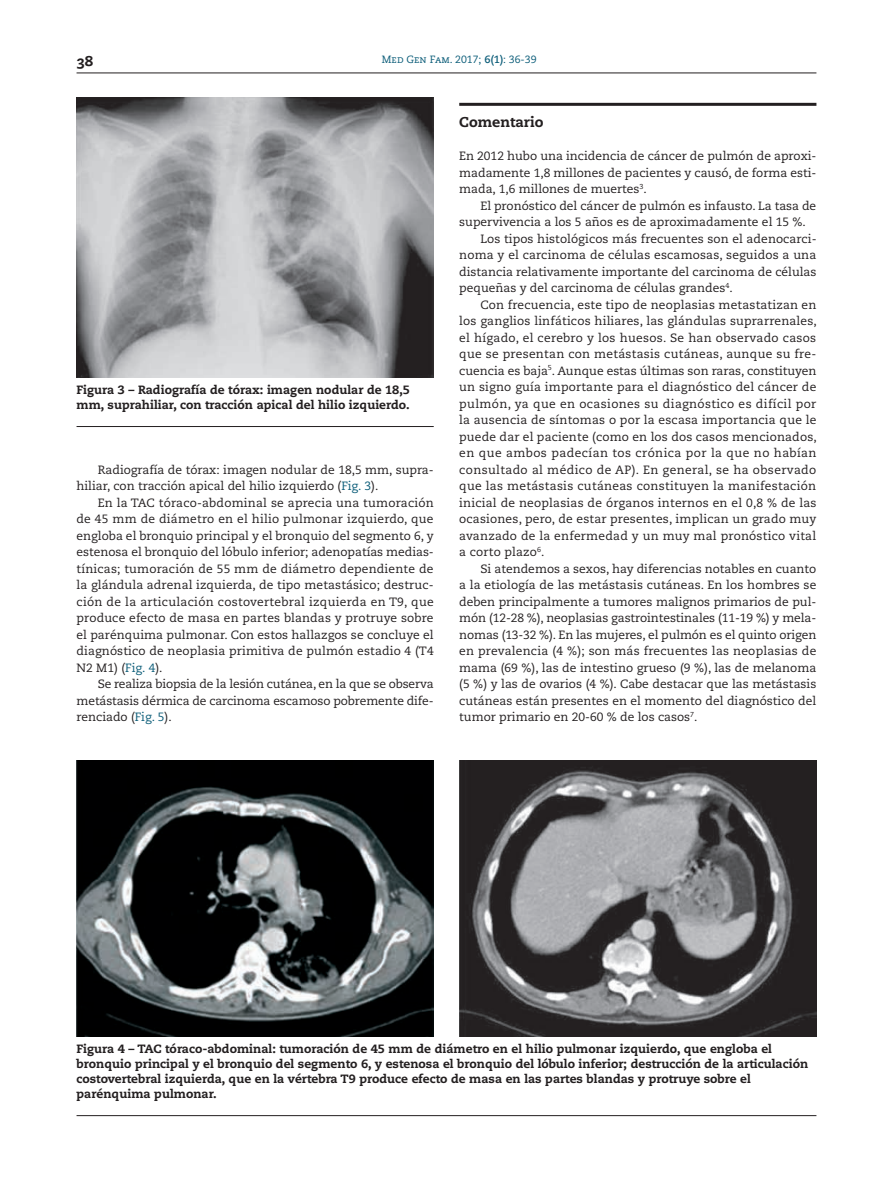
<style>
.page{position:relative;width:893px;height:1191px;background:#fff}
.page>*{position:absolute;margin:0;border:0;box-sizing:border-box;transform-origin:0 0}
.t1{font:800 14.25px "Caecilia";color:#231f20}
.t2{font:14.25px "Caecilia Heavy SC";color:#231f20}
.t3{font:12px/16.5px "Caecilia";letter-spacing:.005em;color:#231f20;text-align:justify}
.t4{font:800 12px/15px "Caecilia";color:#231f20}
.t5{font:12px "Caecilia";letter-spacing:.025em;color:#231f20}
.t6{font:12px "Caecilia";letter-spacing:.03em;color:#231f20}
.t7{font:12px "Caecilia";letter-spacing:.035em;color:#231f20}
.t8{font:10.5px "Caecilia";color:#0c5d79}
.s1{font-family:"Caecilia Roman SC"}
.s2{font-weight:700}
.s3{color:#0c5d79}
</style>
<div class="page">
<hr style="left:77px;top:73px;width:739px;height:1px;background:#231f20">
<hr style="left:459px;top:103px;width:357px;height:3px;background:#231f20">
<hr style="left:77px;top:426px;width:357px;height:1px;background:#231f20">
<hr style="left:77px;top:1115px;width:739px;height:1px;background:#231f20">
<img style="left:77px;top:98px;width:357px;height:279px">
<img style="left:77px;top:760px;width:357px;height:276px">
<img style="left:459px;top:760px;width:357px;height:276px">
<p class="t2" style="left:77px;top:52px;width:18px">38</p>
<p class="t8" style="left:382px;top:53px;width:156px"><span class="s1">Med Gen Fam.</span> 2017; <span class="s2">6(1)</span>: 36-39</p>
<p class="t4" style="left:77px;top:382px;width:335px">Figura 3 – Radiografía de tórax: imagen nodular de 18,5 mm, suprahiliar, con tracción apical del hilio izquierdo.</p>
<p class="t3" style="left:77px;top:461px;width:359px;text-indent:21px">Radiografía de tórax: imagen nodular de 18,5 mm, supra&shy;hiliar, con tracción apical del hilio izquierdo (<span class="s3">Fig. 3</span>).</p>
<p class="t3" style="left:77px;top:494px;width:359px;text-indent:21px">En la TAC tóraco-abdominal se aprecia una tumoración de 45 mm de diámetro en el hilio pulmonar izquierdo, que engloba el bronquio principal y el bronquio del segmento 6, y estenosa el bronquio del lóbulo inferior; adenopatías medias&shy;tínicas; tumoración de 55 mm de diámetro dependiente de la glándula adrenal izquierda, de tipo metastásico; destruc&shy;ción de la articulación costovertebral izquierda en T9, que produce efecto de masa en partes blandas y protruye sobre el parénquima pulmonar. Con estos hallazgos se concluye el diagnóstico de neoplasia primitiva de pulmón estadio 4 (T4<br>N2 M1) (<span class="s3">Fig. 4</span>).</p>
<p class="t3" style="left:77px;top:676px;width:359px;text-indent:21px">Se realiza biopsia de la lesión cutánea, en la que se observa metástasis dérmica de carcinoma escamoso pobremente dife&shy;renciado (<span class="s3">Fig. 5</span>).</p>
<p class="t1" style="left:459px;top:113px;width:86px">Comentario</p>
<p class="t3" style="left:459px;top:148px;width:359px">En 2012 hubo una incidencia de cáncer de pulmón de aproxi&shy;madamente 1,8 millones de pacientes y causó, de forma esti&shy;mada, 1,6 millones de muertes<sup>3</sup>.</p>
<p class="t3" style="left:480px;top:197px;width:337px">El pronóstico del cáncer de pulmón es infausto. La tasa de</p>
<p class="t3" style="left:459px;top:214px;width:348px">supervivencia a los 5 años es de aproximadamente el 15 %.</p>
<p class="t3" style="left:480px;top:230px;width:338px">Los tipos histológicos más frecuentes son el adenocarci-</p>
<p class="t3" style="left:459px;top:247px;width:359px">noma y el carcinoma de células escamosas, seguidos a una</p>
<p class="t3" style="left:459px;top:263px;width:359px">distancia relativamente importante del carcinoma de células</p>
<p class="t3" style="left:459px;top:280px;width:275px">pequeñas y del carcinoma de células grandes<sup>4</sup>.</p>
<p class="t3" style="left:480px;top:296px;width:337px">Con frecuencia, este tipo de neoplasias metastatizan en</p>
<p class="t3" style="left:459px;top:313px;width:359px">los ganglios linfáticos hiliares, las glándulas suprarrenales,</p>
<p class="t5" style="left:459px;top:330px;width:358px">el hígado, el cerebro y los huesos. Se han observado casos</p>
<p class="t3" style="left:459px;top:346px;width:359px">que se presentan con metástasis cutáneas, aunque su fre-</p>
<p class="t3" style="left:459px;top:362px;width:359px">cuencia es baja<sup>5</sup>. Aunque estas últimas son raras, constituyen</p>
<p class="t3" style="left:459px;top:379px;width:359px">un signo guía importante para el diagnóstico del cáncer de</p>
<p class="t6" style="left:459px;top:396px;width:359px">pulmón, ya que en ocasiones su diagnóstico es difícil por</p>
<p class="t3" style="left:459px;top:412px;width:359px">la ausencia de síntomas o por la escasa importancia que le</p>
<p class="t3" style="left:459px;top:428px;width:359px">puede dar el paciente (como en los dos casos mencionados,</p>
<p class="t7" style="left:459px;top:446px;width:359px">en que ambos padecían tos crónica por la que no habían</p>
<p class="t6" style="left:459px;top:462px;width:359px">consultado al médico de AP). En general, se ha observado</p>
<p class="t5" style="left:459px;top:479px;width:358px">que las metástasis cutáneas constituyen la manifestación</p>
<p class="t3" style="left:459px;top:494px;width:359px">inicial de neoplasias de órganos internos en el 0,8 % de las</p>
<p class="t3" style="left:459px;top:511px;width:359px">ocasiones, pero, de estar presentes, implican un grado muy</p>
<p class="t3" style="left:459px;top:527px;width:358px">avanzado de la enfermedad y un muy mal pronóstico vital</p>
<p class="t3" style="left:459px;top:544px;width:87px">a corto plazo<sup>6</sup>.</p>
<p class="t3" style="left:480px;top:560px;width:337px">Si atendemos a sexos, hay diferencias notables en cuanto</p>
<p class="t3" style="left:459px;top:577px;width:359px">a la etiología de las metástasis cutáneas. En los hombres se</p>
<p class="t3" style="left:459px;top:593px;width:359px">deben principalmente a tumores malignos primarios de pul-</p>
<p class="t3" style="left:459px;top:610px;width:358px">món (12-28 %), neoplasias gastrointestinales (11-19 %) y mela-</p>
<p class="t3" style="left:459px;top:626px;width:359px">nomas (13-32 %). En las mujeres, el pulmón es el quinto origen</p>
<p class="t3" style="left:459px;top:643px;width:359px">en prevalencia (4 %); son más frecuentes las neoplasias de</p>
<p class="t3" style="left:459px;top:659px;width:359px">mama (69 %), las de intestino grueso (9 %), las de melanoma</p>
<p class="t3" style="left:459px;top:676px;width:359px">(5 %) y las de ovarios (4 %). Cabe destacar que las metástasis</p>
<p class="t3" style="left:459px;top:692px;width:358px">cutáneas están presentes en el momento del diagnóstico del</p>
<p class="t3" style="left:459px;top:709px;width:240px">tumor primario en 20-60 % de los casos<sup>7</sup>.</p>
<p class="t4" style="left:77px;top:1041px;width:733px">Figura 4 – TAC tóraco-abdominal: tumoración de 45 mm de diámetro en el hilio pulmonar izquierdo, que engloba el bronquio principal y el bronquio del segmento 6, y estenosa el bronquio del lóbulo inferior; destrucción de la articulación costovertebral izquierda, que en la vértebra T9 produce efecto de masa en las partes blandas y protruye sobre el parénquima pulmonar.</p>
</div>
